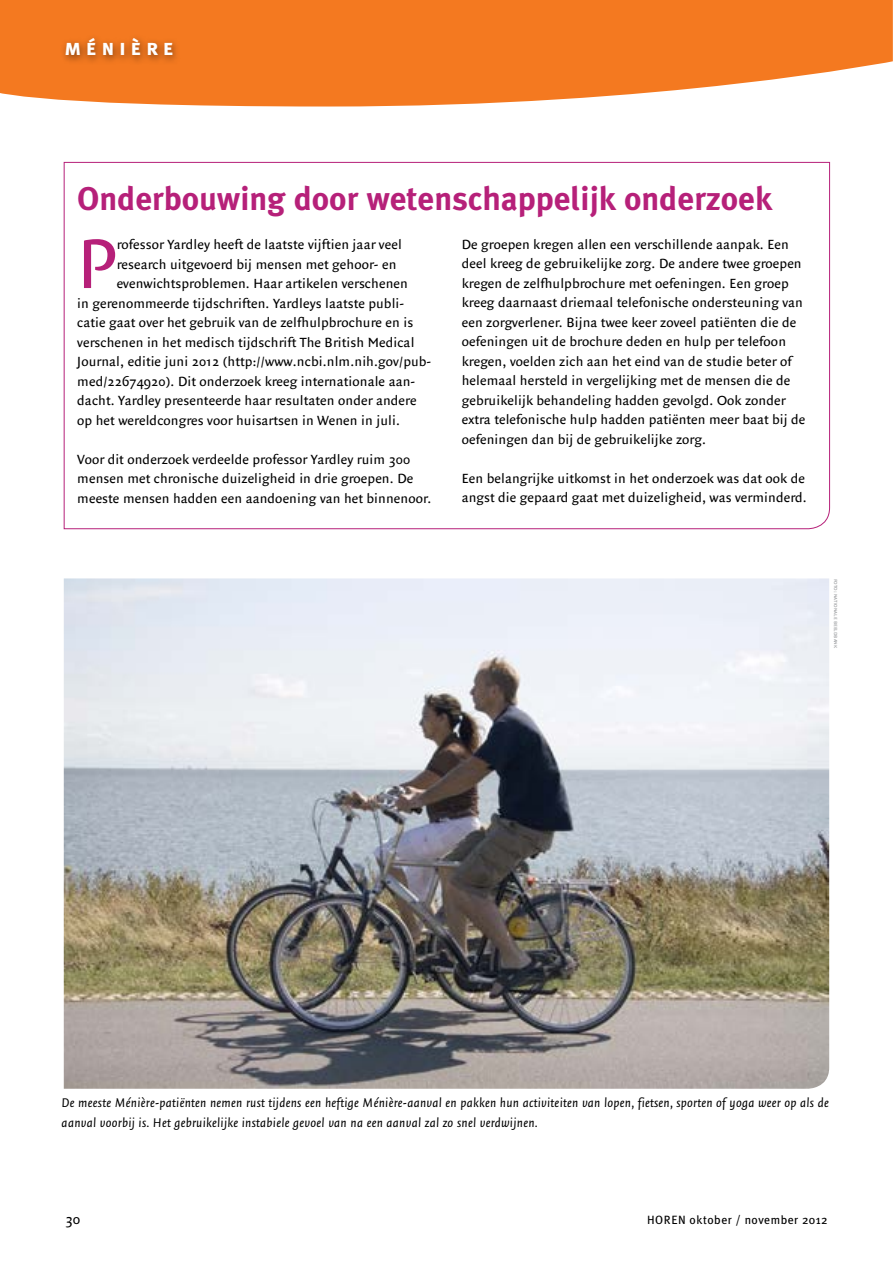
<style>
.page{position:relative;width:893px;height:1263px;background:#fff}
.page>*{position:absolute;margin:0;border:0;box-sizing:border-box;transform-origin:0 0}
.t1{font:75px "Quadraat Sans";color:#b62079}
.t2{font:700 33px "Meta Plus";color:#b62079}
.t3{font:22.5px "Meta Plus Bold Caps";letter-spacing:.2em;color:#fff}
.t4{font:15px "Quadraat Sans";color:#000}
.t5{font:14.25px/19.5px "Quadraat Sans";letter-spacing:.01em;color:#000}
.t6{font:italic 13.5px/19.5px "Quadraat Sans";letter-spacing:.02em;color:#000}
.t7{font:12px "Meta Plus";letter-spacing:.04em;color:#000}
.t8{font:6px "Quadraat Sans Small Caps";color:#939598}
</style>
<div class="page">
<svg style="left:0;top:0;width:893px;height:107px;background:#f58737"></svg>
<div style="left:59px;top:33px;width:122px;height:32px;background:#000;opacity:.5"></div>
<img style="left:64px;top:578px;width:765px;height:511px">
<svg style="left:63px;top:162px;width:767px;height:367px"></svg>
<h3 class="t3" style="left:65px;top:34px;width:111px">ménière</h3>
<h2 class="t2" style="left:77px;top:179px;width:696px">Onderbouwing door wetenschappelijk onderzoek</h2>
<h1 class="t1" style="left:77px;top:221px;width:40px">P</h1>
<p class="t5" style="left:117px;top:235px;width:287px">rofessor Yardley heeft de laatste vijftien jaar veel</p>
<p class="t5" style="left:462px;top:235px;width:345px">De groepen kregen allen een verschillende aanpak. Een deel kreeg de gebruikelijke zorg. De andere twee groepen kregen de zelfhulpbrochure met oefeningen. Een groep kreeg daarnaast driemaal telefonische ondersteuning van een zorgverlener. Bijna twee keer zoveel patiënten die de oefeningen uit de brochure deden en hulp per telefoon kregen, voelden zich aan het eind van de studie beter of helemaal hersteld in vergelijking met de mensen die de gebruikelijk behandeling hadden gevolgd. Ook zonder extra telefonische hulp hadden patiënten meer baat bij de oefeningen dan bij de gebruikelijke zorg.</p>
<p class="t5" style="left:462px;top:469px;width:347px">Een belangrijke uitkomst in het onderzoek was dat ook de angst die gepaard gaat met duizeligheid, was verminderd.</p>
<p class="t5" style="left:117px;top:254px;width:281px">research uitgevoerd bij mensen met gehoor- en</p>
<p class="t5" style="left:117px;top:274px;width:293px">evenwichtsproblemen. Haar artikelen verschenen</p>
<p class="t5" style="left:77px;top:293px;width:328px">in gerenommeerde tijdschriften. Yardleys laatste publi-</p>
<p class="t5" style="left:77px;top:313px;width:337px">catie gaat over het gebruik van de zelfhulpbrochure en is</p>
<p class="t5" style="left:77px;top:332px;width:339px">verschenen in het medisch tijdschrift The British Medical</p>
<p class="t5" style="left:77px;top:352px;width:355px">Journal, editie juni 2012 (http://www.ncbi.nlm.nih.gov/pub-</p>
<p class="t5" style="left:77px;top:371px;width:339px">med/22674920). Dit onderzoek kreeg internationale aan-</p>
<p class="t5" style="left:77px;top:391px;width:341px">dacht. Yardley presenteerde haar resultaten onder andere</p>
<p class="t5" style="left:77px;top:410px;width:324px">op het wereldcongres voor huisartsen in Wenen in juli.</p>
<p class="t5" style="left:77px;top:449px;width:356px">Voor dit onderzoek verdeelde professor Yardley ruim 300 mensen met chronische duizeligheid in drie groepen. De meeste mensen hadden een aandoening van het binnenoor.</p>
<p class="t8" style="left:839px;top:579px;width:71px;rotate:90deg">foto: nationale beeldbank</p>
<p class="t6" style="left:62px;top:1093px;width:769px">De meeste Ménière-patiënten nemen rust tijdens een heftige Ménière-aanval en pakken hun activiteiten van lopen, fietsen, sporten of yoga weer op als de aanval voorbij is. Het gebruikelijke instabiele gevoel van na een aanval zal zo snel verdwijnen.</p>
<p class="t4" style="left:65px;top:1211px;width:16px">30</p>
<p class="t7" style="left:647px;top:1213px;width:182px">HOREN oktober / november 2012</p>
</div>
